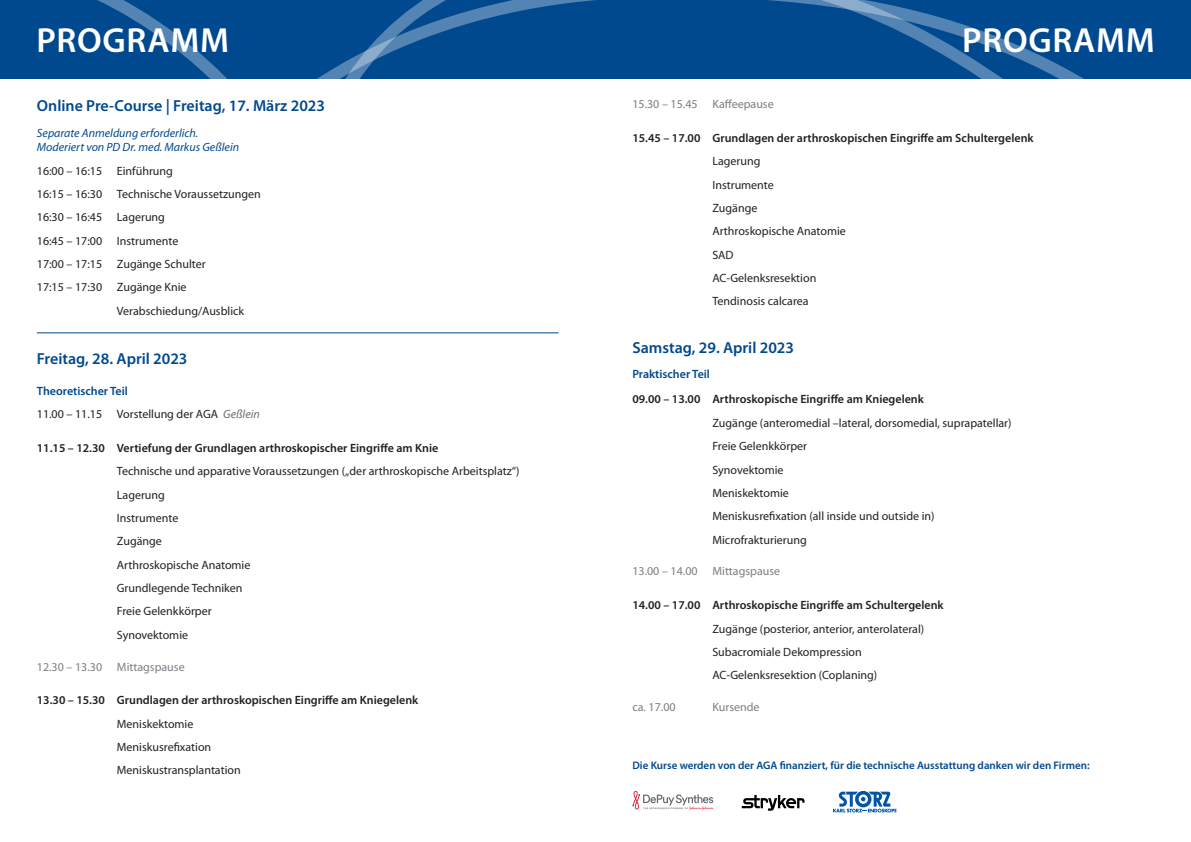
<style>
.page{position:relative;width:1191px;height:842px;background:#fff}
.page>*{position:absolute;margin:0;border:0;box-sizing:border-box;transform-origin:0 0}
.Kopf{font:600 35px "Myriad Pro";letter-spacing:.02em;color:#fff}
.Datum{font:600 16px "Myriad Pro";color:#01498e}
.Programminhalte{font:600 16px "Myriad Pro";color:#01498e}
.Programminhalte-2{font:12px "Myriad Pro";color:#231f20}
.Programminhalte-3{font:600 12px "Myriad Pro";color:#231f20}
.Programminhalte-4{font:12px "Myriad Pro";color:#797f84}
.Datum-2{font:italic 12px/14.4px "Myriad Pro";color:#01498e}
.Programminhalte-5{font:600 12px "Myriad Pro";color:#01498e}
.Überschrift{font:600 11px "Myriad Pro";color:#01498e}
.s1{font-style:italic;color:#6c6d70}
</style>
<div class="page">
<div style="left:0;top:0;width:64px;height:79px;background:#01498e"></div>
<div style="left:1107px;top:0;width:84px;height:79px;background:#01498e"></div>
<svg style="left:64px;top:0;width:1043px;height:79px;background:#0b5092"></svg>
<hr style="left:37px;top:333px;width:521px;height:1px;background:#01498e">
<svg style="left:742px;top:795px;width:62px;height:16px"></svg>
<svg style="left:632px;top:791px;width:81px;height:20px"></svg>
<svg style="left:833px;top:791px;width:63px;height:21px"></svg>
<p class="Kopf" style="left:36px;top:18px;width:194px">PROGRAMM</p>
<p class="Datum" style="left:37px;top:96px;width:290px">Online Pre-Course | Freitag, 17. März 2023</p>
<p class="Datum-2" style="left:37px;top:126px;width:204px">Separate Anmeldung erforderlich.<br>Moderiert von PD Dr. med. Markus Geßlein</p>
<p class="Programminhalte-2" style="left:37px;top:163px;width:138px">16:00 – 16:15 Einführung</p>
<p class="Programminhalte-2" style="left:37px;top:187px;width:225px">16:15 – 16:30 Technische Voraussetzungen</p>
<p class="Programminhalte-2" style="left:37px;top:210px;width:130px">16:30 – 16:45 Lagerung</p>
<p class="Programminhalte-2" style="left:37px;top:233px;width:143px">16:45 – 17:00 Instrumente</p>
<p class="Programminhalte-2" style="left:37px;top:257px;width:170px">17:00 – 17:15 Zugänge Schulter</p>
<p class="Programminhalte-2" style="left:37px;top:280px;width:151px">17:15 – 17:30 Zugänge Knie</p>
<p class="Programminhalte-2" style="left:117px;top:303px;width:129px">Verabschiedung/Ausblick</p>
<p class="Datum" style="left:37px;top:348px;width:152px">Freitag, 28. April 2023</p>
<p class="Programminhalte-5" style="left:37px;top:383px;width:93px">Theoretischer Teil</p>
<p class="Programminhalte-2" style="left:37px;top:407px;width:225px">11.00 – 11.15 Vorstellung der AGA <span class="s1">Geßlein</span></p>
<p class="Programminhalte-3" style="left:37px;top:440px;width:403px">11.15 – 12.30 Vertiefung der Grundlagen arthroskopischer Eingriffe am Knie</p>
<p class="Programminhalte-2" style="left:117px;top:464px;width:404px">Technische und apparative Voraussetzungen („der arthroskopische Arbeitsplatz“)</p>
<p class="Programminhalte-2" style="left:117px;top:487px;width:50px">Lagerung</p>
<p class="Programminhalte-2" style="left:117px;top:511px;width:63px">Instrumente</p>
<p class="Programminhalte-2" style="left:117px;top:534px;width:47px">Zugänge</p>
<p class="Programminhalte-2" style="left:117px;top:557px;width:135px">Arthroskopische Anatomie</p>
<p class="Programminhalte-2" style="left:117px;top:581px;width:127px">Grundlegende Techniken</p>
<p class="Programminhalte-2" style="left:117px;top:604px;width:96px">Freie Gelenkkörper</p>
<p class="Programminhalte-2" style="left:117px;top:627px;width:73px">Synovektomie</p>
<p class="Programminhalte-4" style="left:37px;top:659px;width:149px">12.30 – 13.30 Mittagspause</p>
<p class="Programminhalte-3" style="left:37px;top:693px;width:383px">13.30 – 15.30 Grundlagen der arthroskopischen Eingriffe am Kniegelenk</p>
<p class="Programminhalte-2" style="left:117px;top:716px;width:78px">Meniskektomie</p>
<p class="Programminhalte-2" style="left:117px;top:740px;width:96px">Meniskusrefixation</p>
<p class="Programminhalte-2" style="left:117px;top:763px;width:125px">Meniskustransplantation</p>
<p class="Kopf" style="left:962px;top:18px;width:194px">PROGRAMM</p>
<p class="Programminhalte-4" style="left:632px;top:97px;width:143px">15.30 – 15.45 Kaffeepause</p>
<p class="Programminhalte-3" style="left:632px;top:130px;width:403px">15.45 – 17.00 Grundlagen der arthroskopischen Eingriffe am Schultergelenk</p>
<p class="Programminhalte-2" style="left:712px;top:154px;width:50px">Lagerung</p>
<p class="Programminhalte-2" style="left:712px;top:177px;width:63px">Instrumente</p>
<p class="Programminhalte-2" style="left:712px;top:201px;width:47px">Zugänge</p>
<p class="Programminhalte-2" style="left:712px;top:224px;width:135px">Arthroskopische Anatomie</p>
<p class="Programminhalte-2" style="left:712px;top:247px;width:23px">SAD</p>
<p class="Programminhalte-2" style="left:712px;top:271px;width:105px">AC-Gelenksresektion</p>
<p class="Programminhalte-2" style="left:712px;top:294px;width:98px">Tendinosis calcarea</p>
<p class="Programminhalte" style="left:632px;top:337px;width:163px">Samstag, 29. April 2023</p>
<p class="Programminhalte-5" style="left:632px;top:366px;width:79px">Praktischer Teil</p>
<p class="Programminhalte-3" style="left:632px;top:392px;width:293px">09.00 – 13.00 Arthroskopische Eingriffe am Kniegelenk</p>
<p class="Programminhalte-2" style="left:712px;top:415px;width:301px">Zugänge (anteromedial –lateral, dorsomedial, suprapatellar)</p>
<p class="Programminhalte-2" style="left:712px;top:439px;width:96px">Freie Gelenkkörper</p>
<p class="Programminhalte-2" style="left:712px;top:462px;width:73px">Synovektomie</p>
<p class="Programminhalte-2" style="left:712px;top:485px;width:78px">Meniskektomie</p>
<p class="Programminhalte-2" style="left:712px;top:509px;width:224px">Meniskusrefixation (all inside und outside in)</p>
<p class="Programminhalte-2" style="left:712px;top:532px;width:96px">Microfrakturierung</p>
<p class="Programminhalte-4" style="left:632px;top:564px;width:149px">13.00 – 14.00 Mittagspause</p>
<p class="Programminhalte-3" style="left:632px;top:597px;width:313px">14.00 – 17.00 Arthroskopische Eingriffe am Schultergelenk</p>
<p class="Programminhalte-2" style="left:712px;top:621px;width:213px">Zugänge (posterior, anterior, anterolateral)</p>
<p class="Programminhalte-2" style="left:712px;top:644px;width:151px">Subacromiale Dekompression</p>
<p class="Programminhalte-2" style="left:712px;top:668px;width:166px">AC-Gelenksresektion (Coplaning)</p>
<p class="Programminhalte-4" style="left:632px;top:700px;width:45px">ca. 17.00</p>
<p class="Programminhalte-4" style="left:712px;top:700px;width:49px">Kursende</p>
<p class="Überschrift" style="left:632px;top:758px;width:459px">Die Kurse werden von der AGA finanziert, für die technische Ausstattung danken wir den Firmen:</p>
</div>
